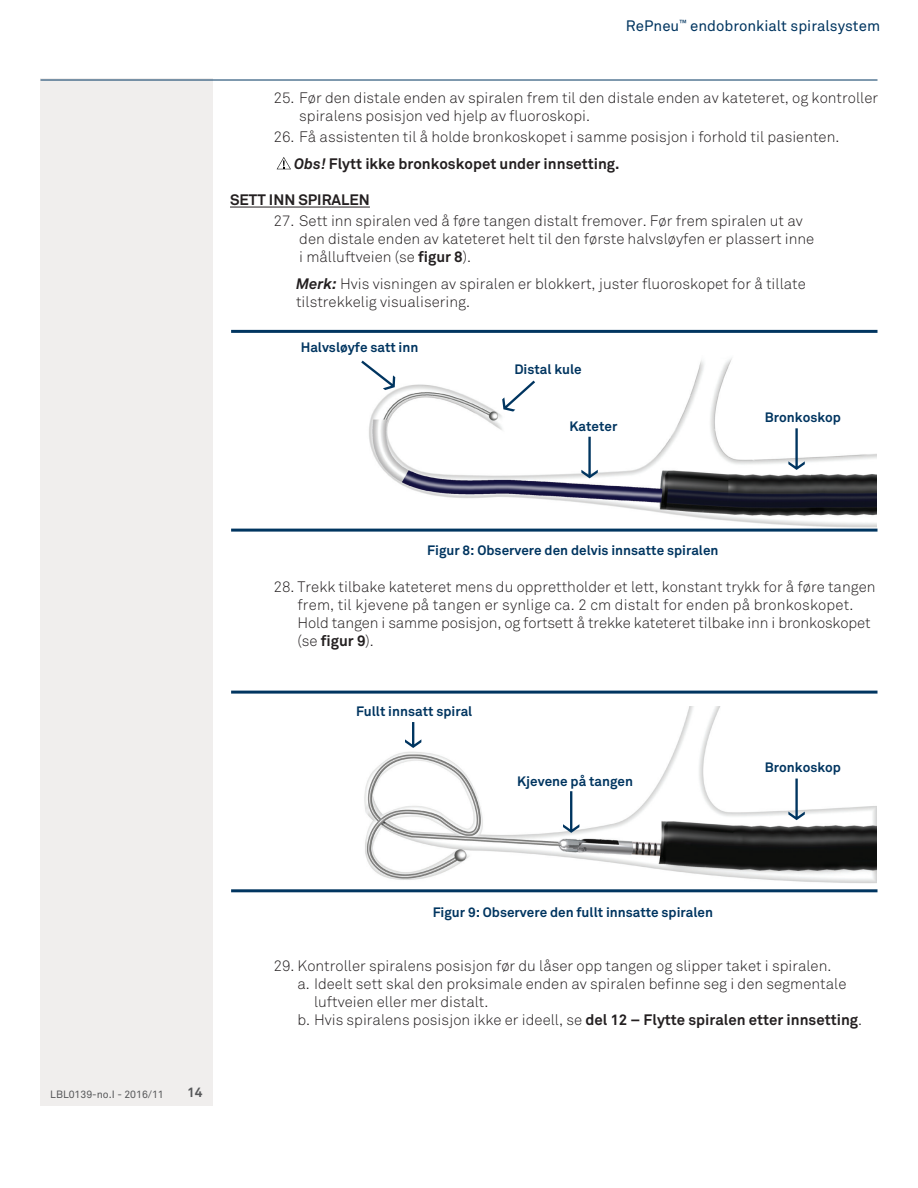
<style>
.page{position:relative;width:918px;height:1188px;background:#fff}
.page>*{position:absolute;margin:0;border:0;box-sizing:border-box;transform-origin:0 0}
.t1{font:300 15px/18px "Akkurat";color:#231f20}
.t2{font:700 15px "Akkurat";color:#231f20}
.t3{font:15px "Akkurat";color:#003560}
.t4{font:700 13.5px "Akkurat";color:#003560}
.t5{font:700 13.5px "Akkurat";color:#57585a}
.t6{font:10.5px "Akkurat";color:#57585a}
.s1{font-style:italic}
.s2{font-weight:700}
.s3{font-weight:700;font-style:italic}
</style>
<div class="page">
<div style="left:40px;top:79px;width:173px;height:1027px;background:#f0eeed"></div>
<hr style="left:40px;top:80px;width:838px;height:1px;background:#003560">
<hr style="left:230px;top:207px;width:140px;height:1px;background:#231f20">
<svg style="left:277px;top:157px;width:14px;height:12px"></svg>
<img style="left:349px;top:358px;width:527px;height:171px">
<svg style="left:788px;top:428px;width:17px;height:42px"></svg>
<hr style="left:231px;top:330px;width:647px;height:3px;background:#003560">
<hr style="left:231px;top:529px;width:647px;height:3px;background:#003560">
<svg style="left:581px;top:437px;width:17px;height:41px"></svg>
<svg style="left:502px;top:381px;width:33px;height:31px"></svg>
<svg style="left:361px;top:361px;width:34px;height:29px"></svg>
<img style="left:349px;top:707px;width:527px;height:186px">
<svg style="left:788px;top:779px;width:17px;height:41px"></svg>
<hr style="left:231px;top:691px;width:647px;height:3px;background:#003560">
<hr style="left:231px;top:889px;width:647px;height:3px;background:#003560">
<svg style="left:563px;top:791px;width:16px;height:42px"></svg>
<svg style="left:405px;top:722px;width:16px;height:26px"></svg>
<p class="t3" style="left:626px;top:17px;width:256px">RePneu<sup>™</sup> endobronkialt spiralsystem</p>
<p class="t1" style="left:299px;top:89px;width:581px;text-indent:-26px">25. Før den distale enden av spiralen frem til den distale enden av kateteret, og kontroller spiralens posisjon ved hjelp av fluoroskopi.</p>
<p class="t1" style="left:274px;top:128px;width:567px">26. Få assistenten til å holde bronkoskopet i samme posisjon i forhold til pasienten.</p>
<p class="t2" style="left:294px;top:155px;width:327px"><span class="s1">Obs!</span> Flytt ikke bronkoskopet under innsetting.</p>
<p class="t2" style="left:230px;top:191px;width:141px">SETT INN SPIRALEN</p>
<p class="t1" style="left:299px;top:212px;width:517px;text-indent:-26px">27. Sett inn spiralen ved å føre tangen distalt fremover. Før frem spiralen ut av den distale enden av kateteret helt til den første halvsløyfen er plassert inne i målluftveien (se <span class="s2">figur 8</span>).</p>
<p class="t1" style="left:296px;top:275px;width:511px"><span class="s3">Merk:</span> Hvis visningen av spiralen er blokkert, juster fluoroskopet for å tillate tilstrekkelig visualisering.</p>
<p class="t4" style="left:301px;top:339px;width:119px">Halvsløyfe satt inn</p>
<p class="t4" style="left:514px;top:361px;width:69px">Distal kule</p>
<p class="t4" style="left:570px;top:418px;width:49px">Kateter</p>
<p class="t4" style="left:427px;top:541px;width:293px">Figur 8: Observere den delvis innsatte spiralen</p>
<p class="t4" style="left:765px;top:409px;width:78px">Bronkoskop</p>
<p class="t1" style="left:298px;top:578px;width:580px;text-indent:-24px">28. Trekk tilbake kateteret mens du opprettholder et lett, konstant trykk for å føre tangen frem, til kjevene på tangen er synlige ca. 2 cm distalt for enden på bronkoskopet.<br>Hold tangen i samme posisjon, og fortsett å trekke kateteret tilbake inn i bronkoskopet (se <span class="s2">figur 9</span>).</p>
<p class="t4" style="left:356px;top:702px;width:118px">Fullt innsatt spiral</p>
<p class="t4" style="left:517px;top:772px;width:117px">Kjevene på tangen</p>
<p class="t4" style="left:765px;top:759px;width:78px">Bronkoskop</p>
<p class="t6" style="left:50px;top:1088px;width:115px">LBL0139-no.I - 2016/11</p>
<p class="t5" style="left:187px;top:1084px;width:17px">14</p>
<p class="t4" style="left:433px;top:903px;width:282px">Figur 9: Observere den fullt innsatte spiralen</p>
<p class="t1" style="left:274px;top:957px;width:559px">29. Kontroller spiralens posisjon før du låser opp tangen og slipper taket i spiralen.</p>
<p class="t1" style="left:314px;top:975px;width:534px;text-indent:-16px">a. Ideelt sett skal den proksimale enden av spiralen befinne seg i den segmentale luftveien eller mer distalt.</p>
<p class="t1" style="left:298px;top:1011px;width:566px">b. Hvis spiralens posisjon ikke er ideell, se <span class="s2">del 12 – Flytte spiralen etter innsetting</span>.</p>
</div>
